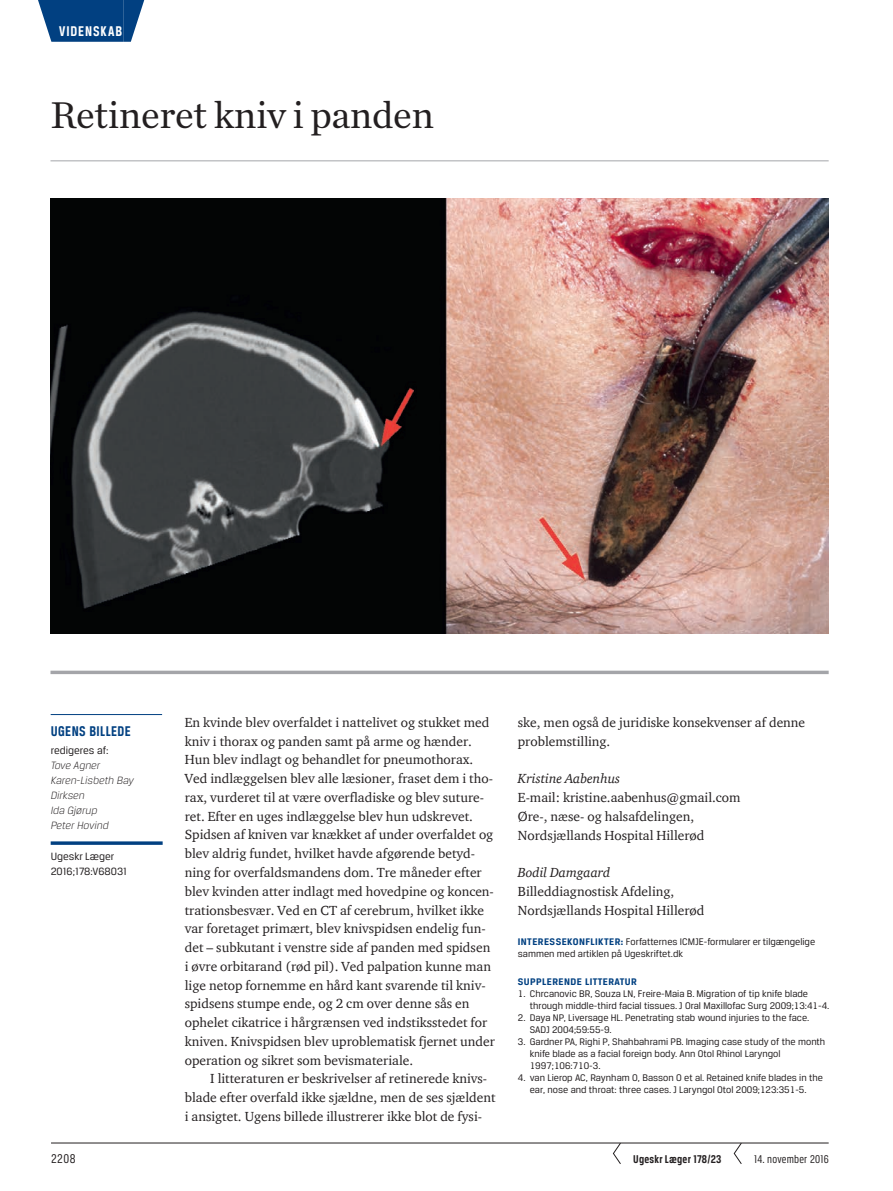
<style>
.page{position:relative;width:893px;height:1191px;background:#fff}
.page>*{position:absolute;margin:0;border:0;box-sizing:border-box;transform-origin:0 0}
.t1{font:39px "Chronicle Text G1";letter-spacing:-.01em;color:#231f20}
.t2{font:700 15px "Breuer Condensed";letter-spacing:.03em;color:#014081}
.t3{font:700 15px "Breuer Condensed";letter-spacing:.065em;color:#fff}
.t4{font:13.5px/18.8px "ITC Charter Com";color:#231f20}
.t5{font:italic 13.5px "ITC Charter Com";color:#231f20}
.t6{font:13.5px "Breuer Condensed";color:#231f20}
.t7{font:700 12px "Breuer Condensed";letter-spacing:.02em;color:#231f20}
.t8{font:12px "Breuer Condensed";letter-spacing:.02em;color:#231f20}
.t9{font:italic 300 11.25px/15px "Breuer Text";color:#231f20}
.t10{font:11.25px/15px "Breuer Text";color:#231f20}
.t11{font:10.2px/12px "Breuer Text";color:#231f20}
.t12{font:700 10.2px "Breuer Text";letter-spacing:.04em;color:#014081}
.s1{font-weight:700;color:#014081}
</style>
<div class="page">
<hr style="left:51px;top:1142px;width:778px;height:1px;background:#231f20">
<div style="left:59px;top:0;width:64px;height:42px;background:#014081"></div>
<svg style="left:38px;top:0;width:21px;height:42px"></svg>
<svg style="left:123px;top:0;width:21px;height:42px"></svg>
<svg style="left:613px;top:1142px;width:8px;height:22px"></svg>
<svg style="left:733px;top:1142px;width:9px;height:22px"></svg>
<svg style="left:50px;top:670px;width:779px;height:4px;background:#b3b4b7"></svg>
<hr style="left:50px;top:160px;width:779px;height:1px;background:#a4a5a9">
<svg style="left:51px;top:841px;width:112px;height:4px"></svg>
<hr style="left:51px;top:714px;width:111px;height:1px;background:#014081">
<img style="left:50px;top:199px;width:779px;height:434px">
<p class="t3" style="left:59px;top:23px;width:65px">VIDENSKAB</p>
<h1 class="t1" style="left:50px;top:86px;width:385px">Retineret kniv i panden</h1>
<p class="t2" style="left:51px;top:723px;width:82px">UGENS BILLEDE</p>
<p class="t10" style="left:51px;top:742px;width:60px">redigeres af:</p>
<p class="t9" style="left:51px;top:757px;width:85px">Tove Agner<br>Karen-Lisbeth Bay<br>Dirksen<br>Ida Gjørup<br>Peter Hovind</p>
<p class="t10" style="left:51px;top:848px;width:78px">Ugeskr Læger<br>2016;178:V68031</p>
<p class="t6" style="left:51px;top:1150px;width:26px">2208</p>
<p class="t4" style="left:185px;top:712px;width:312px">En kvinde blev overfaldet i nattelivet og stukket med kniv i thorax og panden samt på arme og hænder.<br>Hun blev indlagt og behandlet for pneumothorax.<br>Ved indlæggelsen blev alle læsioner, fraset dem i tho&shy;rax, vurderet til at være overfladiske og blev suture&shy;ret. Efter en uges indlæggelse blev hun udskrevet.<br>Spidsen af kniven var knækket af under overfaldet og blev aldrig fundet, hvilket havde afgørende betyd&shy;ning for overfaldsmandens dom. Tre måneder efter blev kvinden atter indlagt med hovedpine og koncen&shy;trationsbesvær. Ved en CT af cerebrum, hvilket ikke var foretaget primært, blev knivspidsen endelig fun&shy;det – subkutant i venstre side af panden med spidsen i øvre orbitarand (rød pil). Ved palpation kunne man lige netop fornemme en hård kant svarende til kniv&shy;spidsens stumpe ende, og 2 cm over denne sås en ophelet cikatrice i hårgrænsen ved indstiksstedet for kniven. Knivspidsen blev uproblematisk fjernet under operation og sikret som bevismateriale.</p>
<p class="t4" style="left:185px;top:1069px;width:312px;text-indent:26px">I litteraturen er beskrivelser af retinerede knivs&shy;blade efter overfald ikke sjældne, men de ses sjældent i ansigtet. Ugens billede illustrerer ikke blot de fysi-</p>
<p class="t4" style="left:518px;top:713px;width:289px">ske, men også de juridiske konsekvenser af denne problemstilling.</p>
<p class="t5" style="left:518px;top:770px;width:104px">Kristine Aabenhus</p>
<p class="t4" style="left:518px;top:788px;width:224px">E-mail: kristine.aabenhus@gmail.com<br>Øre-, næse- og halsafdelingen,<br>Nordsjællands Hospital Hillerød</p>
<p class="t5" style="left:518px;top:864px;width:94px">Bodil Damgaard</p>
<p class="t4" style="left:518px;top:881px;width:188px">Billeddiagnostisk Afdeling,<br>Nordsjællands Hospital Hillerød</p>
<p class="t11" style="left:518px;top:935px;width:299px"><span class="s1">INTERESSEKONFLI KTER:</span> Forfatternes ICMJE-formularer er tilgængelige sammen med artiklen på Ugeskriftet.dk</p>
<p class="t12" style="left:518px;top:975px;width:78px">SUPPLERENDE LITTER</p>
<p class="t12" style="left:614px;top:975px;width:12px">ATUR</p>
<p class="t11" style="left:530px;top:987px;width:301px;text-indent:-12px">1. Chrcanovic BR, Souza LN, Freire-Maia B. Migration of tip knife blade through middle-third facial tissues. J Oral Maxillofac Surg 2009;13:41-4.</p>
<p class="t11" style="left:530px;top:1011px;width:281px;text-indent:-12px">2. Daya NP, Liversage HL. Penetrating stab wound injuries to the face.<br>SADJ 2004;59:55-9.</p>
<p class="t11" style="left:530px;top:1035px;width:297px;text-indent:-12px">3. Gardner PA, Righi P, Shahbahrami PB. Imaging case study of the month knife blade as a facial foreign body. Ann Otol Rhinol Laryngol<br>1997;106:710-3.</p>
<p class="t11" style="left:518px;top:1071px;width:307px;text-align:center">4. van Lierop AC, Raynham O, Basson O et al. Retained knife blades in the ear, nose and throat: three cases. J Laryngol Otol 2009;123:351-5.</p>
<p class="t7" style="left:633px;top:1152px;width:90px">UGESKR LÆGER 178/23</p>
<p class="t8" style="left:754px;top:1152px;width:76px">14. november 2016</p>
</div>
